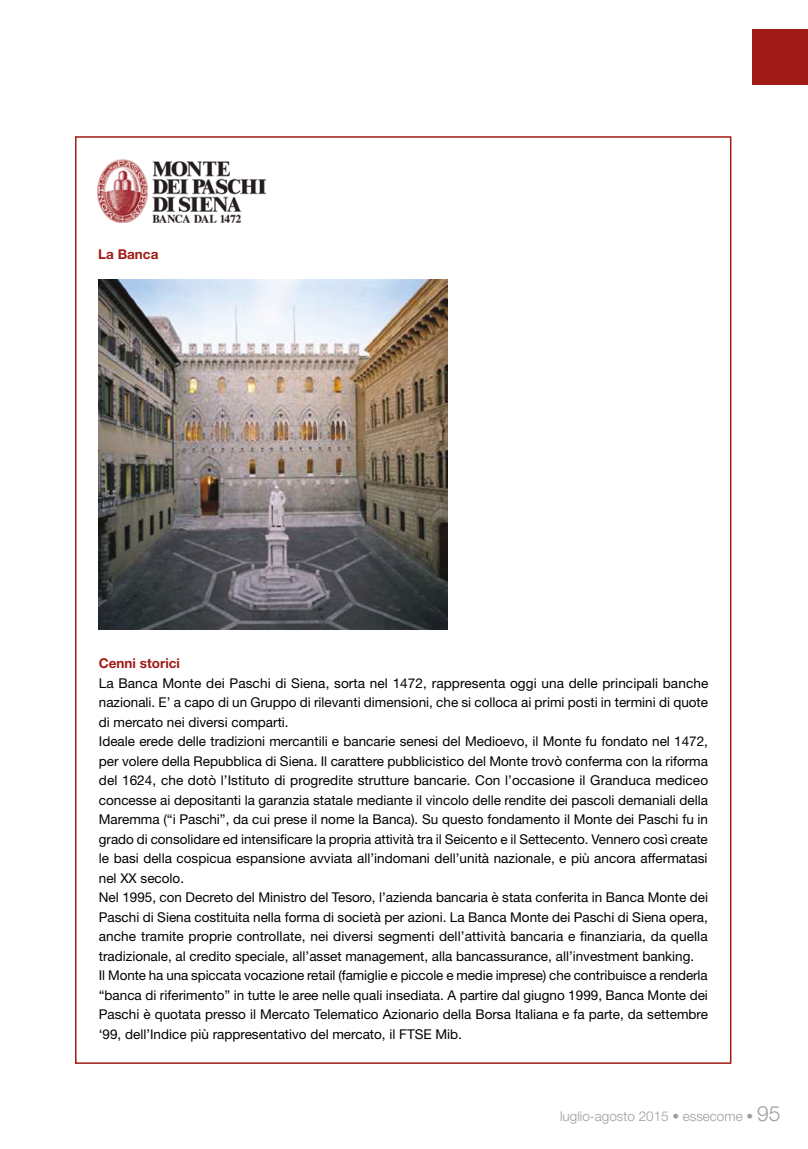
<style>
.page{position:relative;width:808px;height:1149px;background:#fff}
.page>*{position:absolute;margin:0;border:0;box-sizing:border-box;transform-origin:0 0}
.t1{font:13.5px/19.5px "Helvetica Neue LT Std";color:#000}
.t2{font:300 13.5px "Helvetica Neue LT Std";color:#9d9d9c}
.t3{font:700 13.5px "Helvetica Neue LT Std";color:#a11a17}
.s1{font-size:21px}
</style>
<div class="page">
<div style="left:753px;top:30px;width:55px;height:55px;background:#a11a17"></div>
<img style="left:97px;top:159px;width:168px;height:64px">
<img style="left:98px;top:280px;width:349px;height:349px">
<p class="t3" style="left:98px;top:245px;width:62px">La Banca</p>
<p class="t3" style="left:99px;top:654px;width:83px">Cenni storici</p>
<p class="t1" style="left:99px;top:672px;width:611px">La Banca Monte dei Paschi di Siena, sorta nel 1472, rappresenta oggi una delle principali banche nazionali. E’ a capo di un Gruppo di rilevanti dimensioni, che si colloca ai primi posti in termini di quote di mercato nei diversi comparti.<br>Ideale erede delle tradizioni mercantili e bancarie senesi del Medioevo, il Monte fu fondato nel 1472, per volere della Repubblica di Siena. Il carattere pubblicistico del Monte trovò conferma con la riforma del 1624, che dotò l’Istituto di progredite strutture bancarie. Con l’occasione il Granduca mediceo concesse ai depositanti la garanzia statale mediante il vincolo delle rendite dei pascoli demaniali della Maremma (“i Paschi”, da cui prese il nome la Banca). Su questo fondamento il Monte dei Paschi fu in grado di consolidare ed intensificare la propria attività tra il Seicento e il Settecento. Vennero così create le basi della cospicua espansione avviata all’indomani dell’unità nazionale, e più ancora affermatasi nel XX secolo.<br>Nel 1995, con Decreto del Ministro del Tesoro, l’azienda bancaria è stata conferita in Banca Monte dei Paschi di Siena costituita nella forma di società per azioni. La Banca Monte dei Paschi di Siena opera, anche tramite proprie controllate, nei diversi segmenti dell’attività bancaria e finanziaria, da quella tradizionale, al credito speciale, all’asset management, alla bancassurance, all’investment banking.<br>Il Monte ha una spiccata vocazione retail (famiglie e piccole e medie imprese) che contribuisce a renderla “banca di riferimento” in tutte le aree nelle quali insediata. A partire dal giugno 1999, Banca Monte dei Paschi è quotata presso il Mercato Telematico Azionario della Borsa Italiana e fa parte, da settembre ‘99, dell’Indice più rappresentativo del mercato, il FTSE Mib.</p>
<p class="t2" style="left:560px;top:1107px;width:222px">luglio-agosto 2015 • essecome • <span class="s1">95</span></p>
</div>
